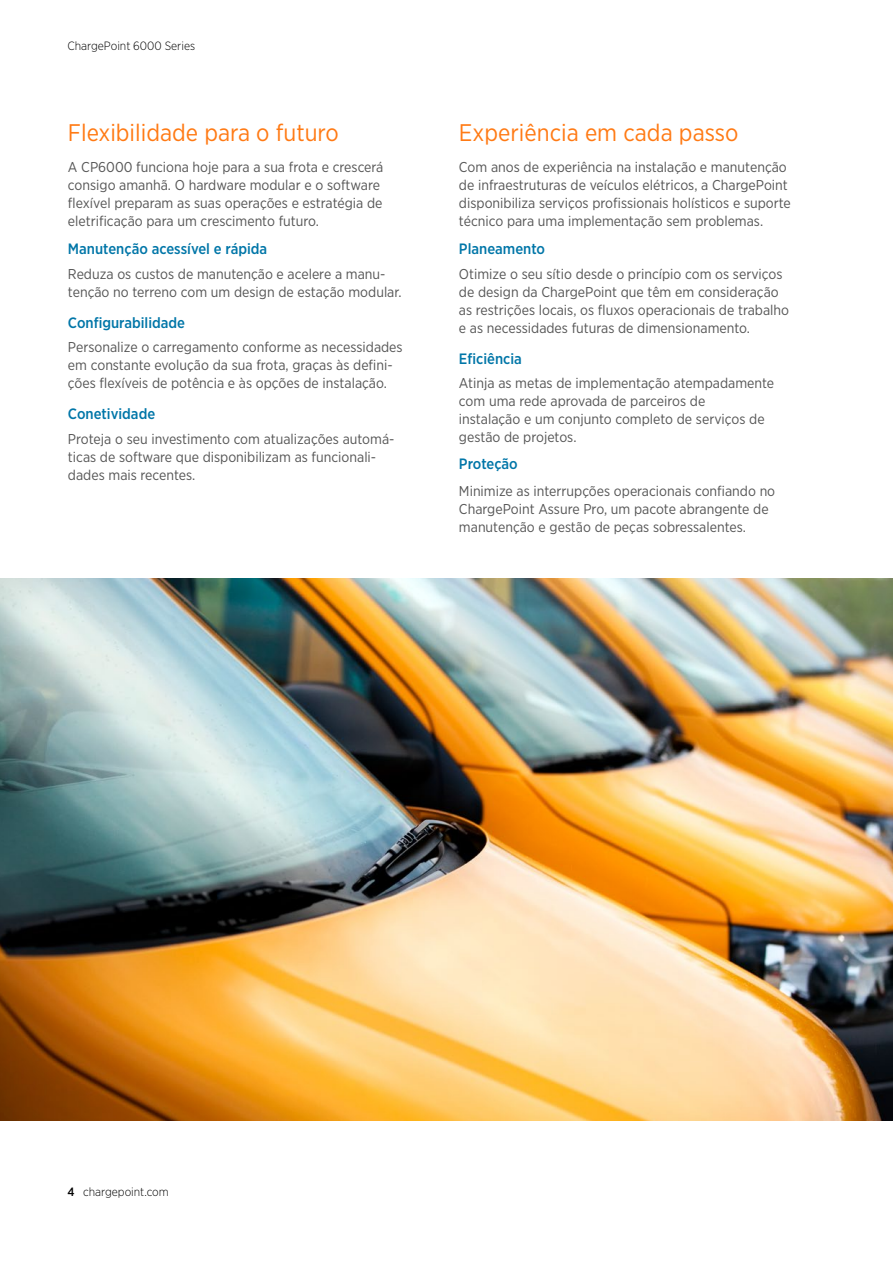
<style>
.page{position:relative;width:893px;height:1263px;background:#fff}
.page>*{position:absolute;margin:0;border:0;box-sizing:border-box;transform-origin:0 0}
.t1{font:24px "Gotham Narrow";color:#ff7a14}
.t2{font:500 15px "Gotham Narrow";color:#0076a8}
.t3{font:14.25px/18px "Gotham Narrow";color:#555}
.t4{font:300 12px "Gotham Narrow";color:#000}
.s1{font-weight:500}
</style>
<div class="page">
<img style="left:0;top:578px;width:893px;height:543px">
<p class="t4" style="left:68px;top:39px;width:129px">ChargePoint 6000 Series</p>
<h1 class="t1" style="left:68px;top:117px;width:272px">Flexibilidade para o futuro</h1>
<p class="t3" style="left:68px;top:157px;width:317px">A CP6000 funciona hoje para a sua frota e crescerá consigo amanhã. O hardware modular e o software flexível preparam as suas operações e estratégia de eletrificação para um crescimento futuro.</p>
<p class="t2" style="left:68px;top:240px;width:201px">Manutenção acessível e rápida</p>
<p class="t3" style="left:68px;top:265px;width:335px">Reduza os custos de manutenção e acelere a manu&shy;tenção no terreno com um design de estação modular.</p>
<p class="t2" style="left:68px;top:313px;width:119px">Configurabilidade</p>
<p class="t3" style="left:68px;top:338px;width:336px">Personalize o carregamento conforme as necessidades em constante evolução da sua frota, graças às defini&shy;ções flexíveis de potência e às opções de instalação.</p>
<p class="t2" style="left:68px;top:404px;width:89px">Conetividade</p>
<p class="t3" style="left:68px;top:429px;width:328px">Proteja o seu investimento com atualizações automá&shy;ticas de software que disponibilizam as funcionali&shy;dades mais recentes.</p>
<h1 class="t1" style="left:459px;top:117px;width:281px">Experiência em cada passo</h1>
<p class="t3" style="left:459px;top:157px;width:333px">Com anos de experiência na instalação e manutenção de infraestruturas de veículos elétricos, a ChargePoint disponibiliza serviços profissionais holísticos e suporte técnico para uma implementação sem problemas.</p>
<p class="t2" style="left:459px;top:240px;width:88px">Planeamento</p>
<p class="t3" style="left:459px;top:265px;width:332px">Otimize o seu sítio desde o princípio com os serviços de design da ChargePoint que têm em consideração as restrições locais, os fluxos operacionais de trabalho e as necessidades futuras de dimensionamento.</p>
<p class="t2" style="left:459px;top:349px;width:64px">Eficiência</p>
<p class="t3" style="left:459px;top:374px;width:317px">Atinja as metas de implementação atempadamente com uma rede aprovada de parceiros de<br>instalação e um conjunto completo de serviços de gestão de projetos.</p>
<p class="t2" style="left:459px;top:454px;width:60px">Proteção</p>
<p class="t3" style="left:459px;top:481px;width:318px">Minimize as interrupções operacionais confiando no<br>ChargePoint Assure Pro, um pacote abrangente de manutenção e gestão de peças sobressalentes.</p>
<p class="t4" style="left:68px;top:1184px;width:103px"><span class="s1">4</span> chargepoint.com</p>
</div>
